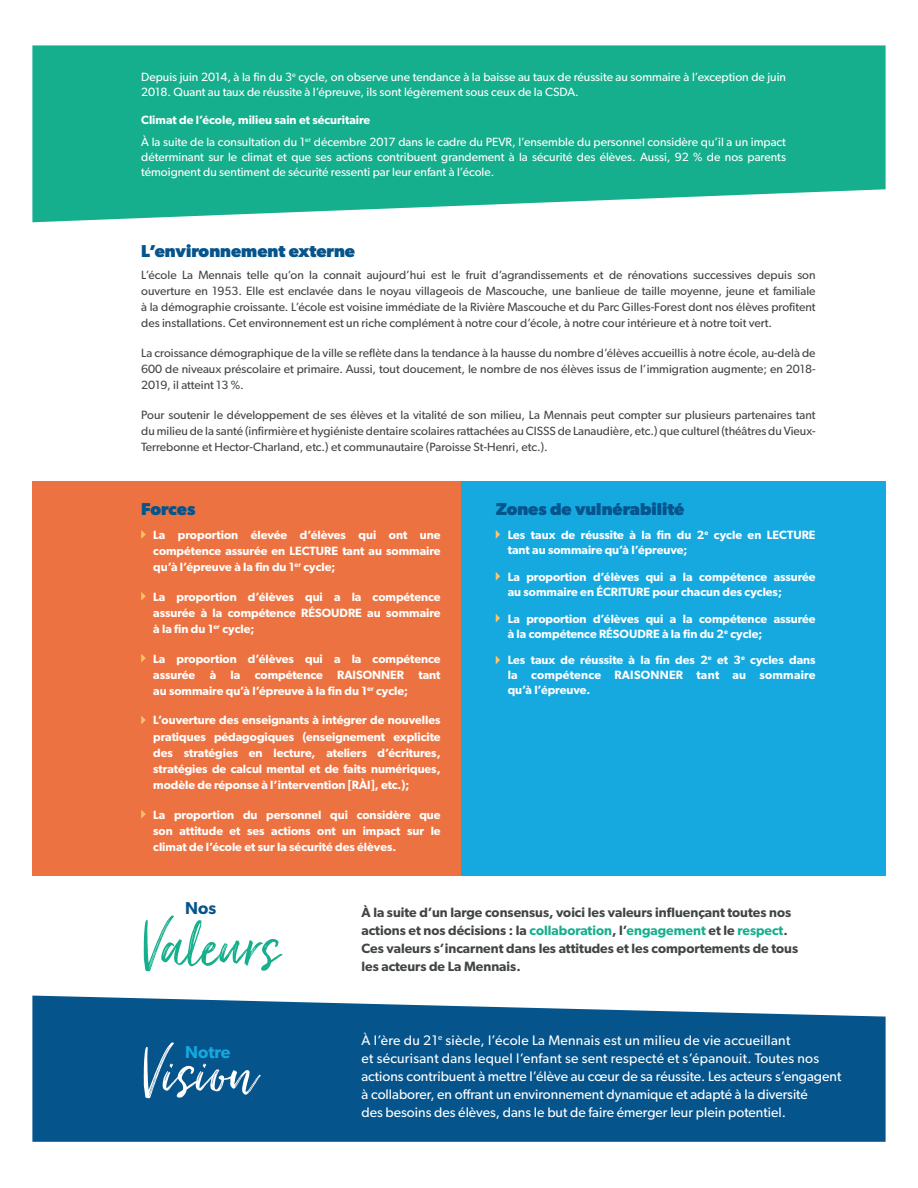
<style>
.page{position:relative;width:918px;height:1188px;background:#fff}
.page>*{position:absolute;margin:0;border:0;box-sizing:border-box;transform-origin:0 0}
.t1{font:79.5px "Just Lovely";color:#15af8d}
.t2{font:79.5px "Just Lovely";color:#fff}
.t3{font:700 17.25px "Gibson";color:#05548c}
.t4{font:600 17.25px "Gibson";color:#15a9e0}
.t5{font:600 17.25px "Gibson";color:#05548c}
.t6{font:13.8px/18px "Gibson";color:#fff}
.t7{font:600 13.5px/18px "Gibson";color:#424546}
.t8{font:12px/16.2px "Gibson";color:#424546;text-align:justify}
.t9{font:600 12px/16.2px "Gibson";color:#fff;text-align:justify}
.t10{font:12px/15px "Gibson";color:#fff}
.s1{font-weight:600}
.s2{color:#15af8d}
</style>
<div class="page">
<svg style="left:32px;top:45px;width:854px;height:177px;background:#2bb697"></svg>
<svg style="left:32px;top:996px;width:854px;height:146px;background:#166094"></svg>
<div style="left:32px;top:482px;width:430px;height:394px;background:#ec7341"></div>
<div style="left:461px;top:482px;width:425px;height:394px;background:#15a9e0"></div>
<svg style="left:141px;top:530px;width:5px;height:9px"></svg>
<svg style="left:141px;top:592px;width:5px;height:9px"></svg>
<svg style="left:141px;top:654px;width:5px;height:9px"></svg>
<svg style="left:141px;top:716px;width:5px;height:8px"></svg>
<svg style="left:141px;top:810px;width:5px;height:9px"></svg>
<svg style="left:496px;top:530px;width:4px;height:9px"></svg>
<svg style="left:496px;top:572px;width:4px;height:9px"></svg>
<svg style="left:496px;top:614px;width:4px;height:8px"></svg>
<svg style="left:496px;top:656px;width:4px;height:8px"></svg>
<p class="t10" style="left:141px;top:69px;width:646px">Depuis juin 2014, à la fin du 3<sup>e</sup> cycle, on observe une tendance à la baisse au taux de réussite au sommaire à l’exception de juin<br>2018. Quant au taux de réussite à l’épreuve, ils sont légèrement sous ceux de la CSDA.</p>
<p class="t10" style="left:141px;top:109px;width:646px;line-height:21.8px"><span class="s1">Climat de l’école, milieu sain et sécuritaire<br></span>À la suite de la consultation du 1<sup>er</sup> décembre 2017 dans le cadre du PEVR, l’ensemble du personnel considère qu’il a un impact</p>
<p class="t10" style="left:141px;top:149px;width:646px">déterminant sur le climat et que ses actions contribuent grandement à la sécurité des élèves. Aussi, 92 % de nos parents témoignent du sentiment de sécurité ressenti par leur enfant à l’école.</p>
<h2 class="t3" style="left:141px;top:240px;width:215px">L’environnement externe</h2>
<p class="t8" style="left:141px;top:266px;width:676px">L’école La Mennais telle qu’on la connait aujourd’hui est le fruit d’agrandissements et de rénovations successives depuis son ouverture en 1953. Elle est enclavée dans le noyau villageois de Mascouche, une banlieue de taille moyenne, jeune et familiale à la démographie croissante. L’école est voisine immédiate de la Rivière Mascouche et du Parc Gilles-Forest dont nos élèves profitent des installations. Cet environnement est un riche complément à notre cour d’école, à notre cour intérieure et à notre toit vert.</p>
<p class="t8" style="left:141px;top:344px;width:676px">La croissance démographique de la ville se reflète dans la tendance à la hausse du nombre d’élèves accueillis à notre école, au-delà de 600 de niveaux préscolaire et primaire. Aussi, tout doucement, le nombre de nos élèves issus de l’immigration augmente; en 2018- 2019, il atteint 13 %.</p>
<p class="t8" style="left:141px;top:406px;width:676px">Pour soutenir le développement de ses élèves et la vitalité de son milieu, La Mennais peut compter sur plusieurs partenaires tant du milieu de la santé (infirmière et hygiéniste dentaire scolaires rattachées au CISSS de Lanaudière, etc.) que culturel (théâtres du Vieux-Terrebonne et Hector-Charland, etc.) et communautaire (Paroisse St-Henri, etc.).</p>
<h2 class="t3" style="left:141px;top:499px;width:56px">Forces</h2>
<h2 class="t3" style="left:496px;top:499px;width:190px">Zones de vulnérabilité</h2>
<p class="t9" style="left:153px;top:526px;width:289px">La proportion élevée d’élèves qui ont une compétence assurée en LECTURE tant au sommaire qu’à l’épreuve à la fin du 1<sup>er</sup> cycle;</p>
<p class="t9" style="left:153px;top:588px;width:289px">La proportion d’élèves qui a la compétence assurée à la compétence RÉSOUDRE au sommaire à la fin du 1<sup>er</sup> cycle;</p>
<p class="t9" style="left:153px;top:650px;width:289px">La proportion d’élèves qui a la compétence assurée à la compétence RAISONNER tant au sommaire qu’à l’épreuve à la fin du 1<sup>er</sup> cycle;</p>
<p class="t9" style="left:153px;top:712px;width:289px">L’ouverture des enseignants à intégrer de nouvelles pratiques pédagogiques (enseignement explicite des stratégies en lecture, ateliers d’écritures, stratégies de calcul mental et de faits numériques, modèle de réponse à l’intervention [RÀI], etc.);</p>
<p class="t9" style="left:153px;top:806px;width:289px">La proportion du personnel qui considère que son attitude et ses actions ont un impact sur le climat de l’école et sur la sécurité des élèves.</p>
<p class="t9" style="left:508px;top:527px;width:309px;line-height:15px">Les taux de réussite à la fin du 2<sup>e</sup> cycle en LECTURE tant au sommaire qu’à l’épreuve;</p>
<p class="t9" style="left:508px;top:569px;width:309px;line-height:15px">La proportion d’élèves qui a la compétence assurée au sommaire en ÉCRITURE pour chacun des cycles;</p>
<p class="t9" style="left:508px;top:611px;width:309px;line-height:15px">La proportion d’élèves qui a la compétence assurée à la compétence RÉSOUDRE à la fin du 2<sup>e</sup> cycle;</p>
<p class="t9" style="left:508px;top:653px;width:309px;line-height:15px">Les taux de réussite à la fin des 2<sup>e</sup> et 3<sup>e</sup> cycles dans la compétence RAISONNER tant au sommaire qu’à l’épreuve.</p>
<h2 class="t5" style="left:185px;top:898px;width:32px">Nos</h2>
<h1 class="t1" style="left:142px;top:898px;width:139px">Valeurs</h1>
<h1 class="t2" style="left:142px;top:1025px;width:116px">Vision</h1>
<h2 class="t4" style="left:185px;top:1041px;width:47px">Notre</h2>
<p class="t7" style="left:362px;top:903px;width:438px">À la suite d’un large consensus, voici les valeurs influençant toutes nos actions et nos décisions : la <span class="s2">collaboration</span>, l’<span class="s2">engagement</span> et le <span class="s2">respect</span>.<br>Ces valeurs s’incarnent dans les attitudes et les comportements de tous</p>
<p class="t7" style="left:362px;top:957px;width:161px">les acteurs de La Mennais.</p>
<p class="t6" style="left:361px;top:1031px;width:481px">À l’ère du 21<sup>e</sup> siècle, l’école La Mennais est un milieu de vie accueillant<br>et sécurisant dans lequel l’enfant se sent respecté et s’épanouit. Toutes nos actions contribuent à mettre l’élève au cœur de sa réussite. Les acteurs s’engagent à collaborer, en offrant un environnement dynamique et adapté à la diversité<br>des besoins des élèves, dans le but de faire émerger leur plein potentiel.</p>
</div>
